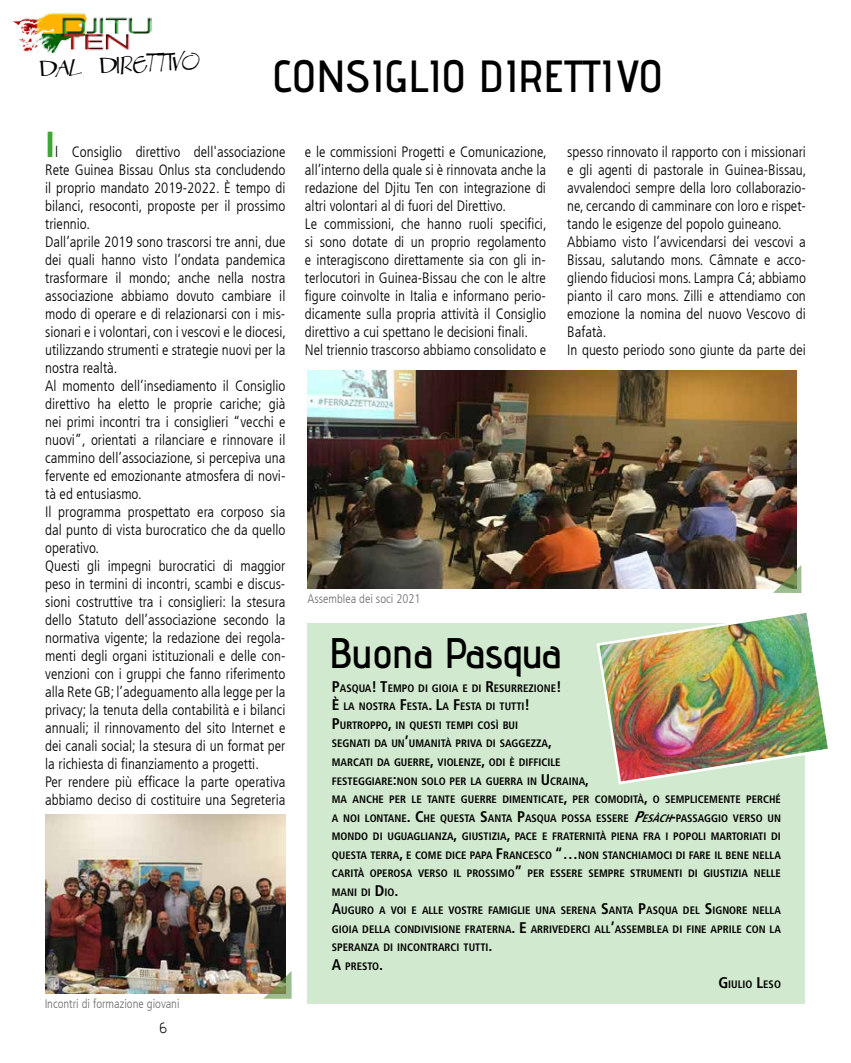
<style>
.page{position:relative;width:851px;height:1063px;background:#fff}
.page>*{position:absolute;margin:0;border:0;box-sizing:border-box;transform-origin:0 0}
.t1{font:600 45px "Advent Pro";color:#000}
.t2{font:600 42.75px "Advent Pro";color:#000}
.t3{font:700 condensed 36.25px "Frutiger LT Com";color:#3fa535}
.t4{font:23.75px "Aberration";color:#000}
.t5{font:300 condensed 15px/18px "Frutiger LT Com";color:#000}
.t6{font:15px "Advent Pro";color:#000}
.t7{font:300 condensed 12.5px "Frutiger LT Com";color:#000}
.t8{font:700 condensed 10.75px/18.5px "Frutiger LT Com";color:#000}
.s1{font-size:15.5px}
.s2{font-style:italic;font-size:15.5px}
.s3{font-style:italic}
</style>
<div class="page">
<div style="left:307px;top:624px;width:497px;height:380px;background:#d1e9ce"></div>
<img style="left:12px;top:13px;width:140px;height:41px">
<img style="left:307px;top:371px;width:488px;height:218px">
<img style="left:45px;top:815px;width:240px;height:178px">
<svg style="left:772px;top:565px;width:29px;height:28px"></svg>
<svg style="left:263px;top:971px;width:28px;height:28px"></svg>
<img style="left:595px;top:613px;width:233px;height:173px">
<h3 class="t4" style="left:41px;top:58px;width:159px;rotate:-3deg">dal direttivo</h3>
<h1 class="t1" style="left:272px;top:49px;width:386px">CONSIGLIO DIRETTIVO</h1>
<h3 class="t3" style="left:45px;top:123px;width:12px">I</h3>
<p class="t5" style="left:45px;top:143px;width:242px;text-indent:10px">l Consiglio direttivo dell'associazione Rete Guinea Bissau Onlus sta concludendo il proprio mandato 2019-2022. È tempo di bilanci, resoconti, proposte per il prossimo triennio.<br>Dall’aprile 2019 sono trascorsi tre anni, due dei quali hanno visto l’ondata pandemica trasformare il mondo; anche nella nostra associazione abbiamo dovuto cambiare il modo di operare e di relazionarsi con i mis&shy;sionari e i volontari, con i vescovi e le diocesi, utilizzando strumenti e strategie nuovi per la nostra realtà.<br>Al momento dell’insediamento il Consiglio direttivo ha eletto le proprie cariche; già nei primi incontri tra i consiglieri “vecchi e nuovi”, orientati a rilanciare e rinnovare il cammino dell’associazione, si percepiva una fervente ed emozionante atmosfera di novi&shy;tà ed entusiasmo.<br>Il programma prospettato era corposo sia dal punto di vista burocratico che da quello operativo.<br>Questi gli impegni burocratici di maggior peso in termini di incontri, scambi e discus&shy;sioni costruttive tra i consiglieri: la stesura dello Statuto dell’associazione secondo la normativa vigente; la redazione dei regola&shy;menti degli organi istituzionali e delle con&shy;venzioni con i gruppi che fanno riferimento alla Rete GB; l’adeguamento alla legge per la privacy; la tenuta della contabilità e i bilanci annuali; il rinnovamento del sito Internet e dei canali social; la stesura di un format per la richiesta di finanziamento a progetti.<br>Per rendere più efficace la parte operativa abbiamo deciso di costituire una Segreteria</p>
<p class="t7" style="left:44px;top:997px;width:137px">Incontri di formazione giovani</p>
<p class="t6" style="left:160px;top:1019px;width:9px">6</p>
<p class="t5" style="left:305px;top:143px;width:243px">e le commissioni Progetti e Comunicazione, all’interno della quale si è rinnovata anche la redazione del Djitu Ten con integrazione di altri volontari al di fuori del Direttivo.<br>Le commissioni, che hanno ruoli specifici, si sono dotate di un proprio regolamento e interagiscono direttamente sia con gli in&shy;terlocutori in Guinea-Bissau che con le altre figure coinvolte in Italia e informano perio&shy;dicamente sulla propria attività il Consiglio direttivo a cui spettano le decisioni finali.<br>Nel triennio trascorso abbiamo consolidato e</p>
<p class="t5" style="left:567px;top:143px;width:241px">spesso rinnovato il rapporto con i missionari e gli agenti di pastorale in Guinea-Bissau, avvalendoci sempre della loro collaborazio&shy;ne, cercando di camminare con loro e rispet&shy;tando le esigenze del popolo guineano.<br>Abbiamo visto l’avvicendarsi dei vescovi a Bissau, salutando mons. Câmnate e acco&shy;gliendo fiduciosi mons. Lampra Cá; abbiamo pianto il caro mons. Zilli e attendiamo con emozione la nomina del nuovo Vescovo di Bafatà.<br>In questo periodo sono giunte da parte dei</p>
<p class="t7" style="left:307px;top:592px;width:114px">Assemblea dei soci 2021</p>
<h2 class="t2" style="left:329px;top:626px;width:233px">Buona Pasqua</h2>
<p class="t8" style="left:332px;top:679px;width:231px"><span class="s1">P</span>ASQUA<span class="s1">! T</span>EMPO DI GIOIA E DI <span class="s1">R</span>ESURREZIONE<span class="s1">!<br>È</span> LA NOSTRA <span class="s1">F</span>ESTA<span class="s1">. L</span>A <span class="s1">F</span>ESTA DI TUTTI<span class="s1">!<br>P</span>URTROPPO<span class="s1">,</span> IN QUESTI TEMPI</p>
<p class="t8" style="left:477px;top:716px;width:31px">COSÌ BUI</p>
<p class="t8" style="left:332px;top:735px;width:221px">SEGNATI DA UN<span class="s1">’</span>UMANITÀ PRIVA DI SAGGEZZA<span class="s1">,</span></p>
<p class="t8" style="left:332px;top:753px;width:230px">MARCATI DA GUERRE<span class="s1">,</span> VIOLENZE<span class="s1">,</span> ODI È DIFFICILE</p>
<p class="t8" style="left:332px;top:772px;width:259px">FESTEGGIARE<span class="s1">:</span>NON SOLO PER LA GUERRA IN <span class="s1">U</span>CRAINA<span class="s1">,</span></p>
<p class="t8" style="left:332px;top:790px;width:450px">MA ANCHE PER LE TANTE GUERRE DIM ENTICATE<span class="s1">,</span> PER COMODITÀ<span class="s1">,</span> O SEMPLICEMENTE PERCHÉ</p>
<p class="t8" style="left:332px;top:809px;width:450px">A NOI LONTANE<span class="s1">. C</span>HE QUESTA <span class="s1">S</span>ANTA <span class="s1">P</span>ASQUA POSSA ESSERE <span class="s2">P</span><span class="s3">ESÀCH</span><span class="s1">-</span>PASSAGGIO VERSO UN</p>
<p class="t8" style="left:332px;top:827px;width:449px">MONDO DI UGUAGLIANZA<span class="s1">,</span> GIUSTIZIA<span class="s1">,</span> PACE E FRATERNITÀ PI ENA FRA I POPOLI MARTORIATI DI</p>
<p class="t8" style="left:332px;top:846px;width:450px">QUESTA TERRA<span class="s1">,</span> E COME DICE PAPA <span class="s1">F</span>RANCESCO <span class="s1">“…</span>NON STANCHIAMOCI DI FARE IL BENE NELLA</p>
<p class="t8" style="left:332px;top:864px;width:450px">CARITÀ OPEROSA VERSO IL PROSSIMO<span class="s1">”</span> PER ESSERE SEMPRE STRUM ENTI DI GIUSTIZIA NELLE</p>
<p class="t8" style="left:332px;top:883px;width:68px">MANI DI <span class="s1">D</span>IO<span class="s1">.</span></p>
<p class="t8" style="left:332px;top:901px;width:450px"><span class="s1">A</span>UGURO A VOI E ALLE VOSTRE FAMIGLIE UNA SERENA <span class="s1">S</span>ANTA <span class="s1">P</span>ASQUA DEL <span class="s1">S</span>IGNORE NELLA</p>
<p class="t8" style="left:332px;top:920px;width:450px">GIOIA DELLA CONDIVISIONE FRATERNA<span class="s1">. E</span> ARRIVEDERCI ALL<span class="s1">’</span>ASSEMBLEA DI FI NE APRILE CON LA</p>
<p class="t8" style="left:332px;top:938px;width:162px">SPERANZA DI INCONTRARCI TUTTI<span class="s1">.</span></p>
<p class="t8" style="left:332px;top:957px;width:53px"><span class="s1">A</span> PRESTO<span class="s1">.</span></p>
<p class="t8" style="left:718px;top:975px;width:64px"><span class="s1">G</span>IULIO <span class="s1">L</span>ESO</p>
</div>
